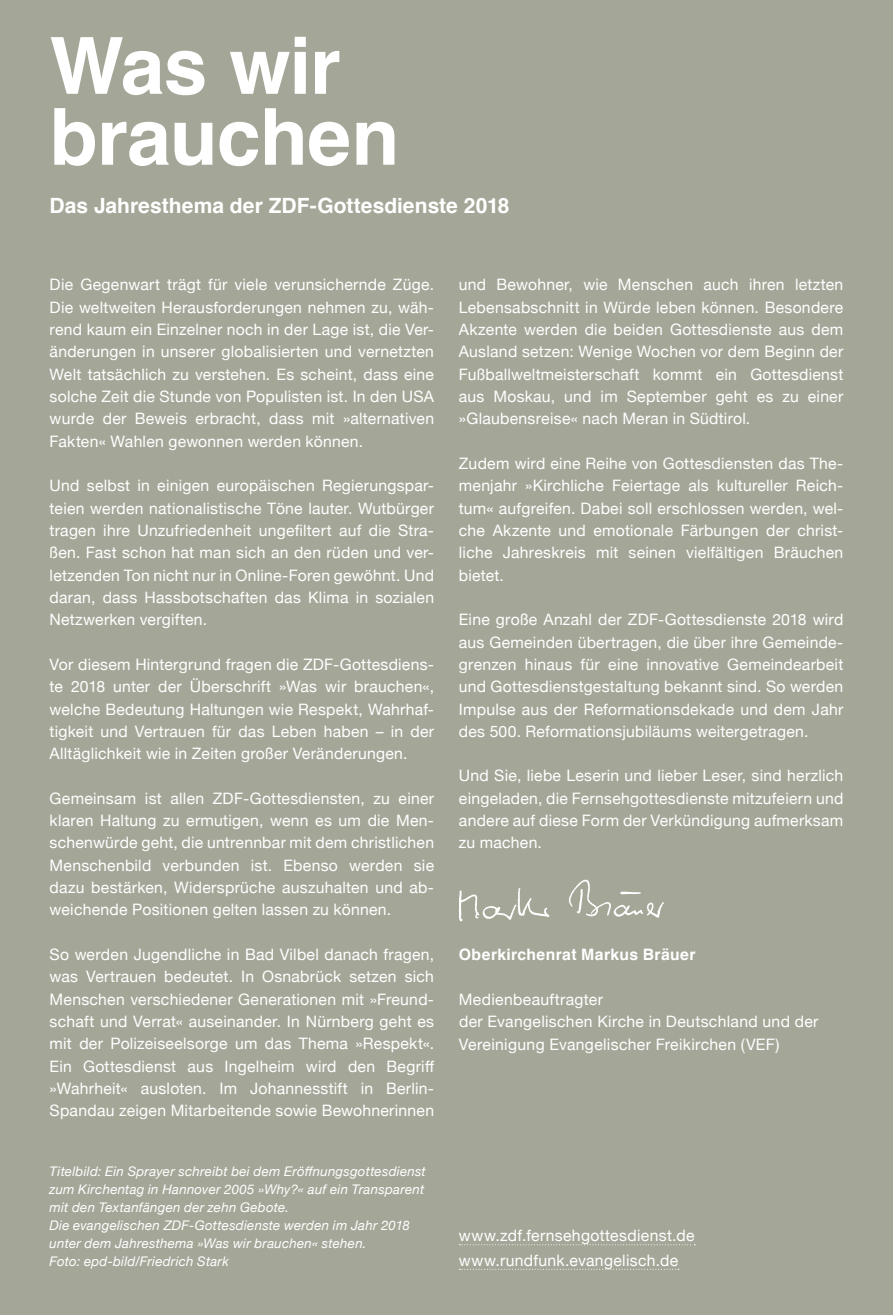
<style>
.page{position:relative;width:893px;height:1315px;background:#a4a798}
.page>*{position:absolute;margin:0;border:0;box-sizing:border-box;transform-origin:0 0}
.t1{font:700 78.75px/70.9px "Helvetica";letter-spacing:-.01em;color:#fff}
.t2{font:700 21px "Helvetica";color:#fff}
.t3{font:15.75px/22.4px "Helvetica Neue";letter-spacing:.015em;color:#fff;text-align:justify}
.t4{font:700 15.75px "Helvetica";letter-spacing:.02em;color:#fff}
.t5{font:italic 13.3px/17.8px "Helvetica Neue";letter-spacing:.02em;color:#fff}
</style>
<div class="page">
<svg style="left:459px;top:1244px;width:236px;height:1px"></svg>
<img style="left:458px;top:879px;width:206px;height:43px">
<h1 class="t1" style="left:50px;top:32px;width:351px">Was wir brauchen</h1>
<h2 class="t2" style="left:50px;top:188px;width:461px">Das Jahresthema der ZDF-Gottesdienste 2018</h2>
<p class="t3" style="left:50px;top:274px;width:386px">Die Gegenwart trägt für viele verunsichernde Züge.<br>Die weltweiten Herausforderungen nehmen zu, wäh&shy;rend kaum ein Einzelner noch in der Lage ist, die Ver&shy;änderungen in unserer globalisierten und vernetzten Welt tatsächlich zu verstehen. Es scheint, dass eine solche Zeit die Stunde von Populisten ist. In den USA wurde der Beweis erbracht, dass mit »alternativen Fakten« Wahlen gewonnen werden können.</p>
<p class="t3" style="left:50px;top:475px;width:386px">Und selbst in einigen europäischen Regierungspar&shy;teien werden nationalistische Töne lauter. Wutbürger tragen ihre Unzufriedenheit ungefiltert auf die Stra&shy;ßen. Fast schon hat man sich an den rüden und ver&shy;letzenden Ton nicht nur in Online-Foren gewöhnt. Und daran, dass Hassbotschaften das Klima in sozialen Netzwerken vergiften.</p>
<p class="t3" style="left:50px;top:654px;width:386px">Vor diesem Hintergrund fragen die ZDF-Gottesdiens&shy;te 2018 unter der Überschrift »Was wir brauchen«, welche Bedeutung Haltungen wie Respekt, Wahrhaf&shy;tigkeit und Vertrauen für das Leben haben – in der Alltäglichkeit wie in Zeiten großer Veränderungen.</p>
<p class="t3" style="left:50px;top:788px;width:386px">Gemeinsam ist allen ZDF-Gottesdiensten, zu einer klaren Haltung zu ermutigen, wenn es um die Men&shy;schenwürde geht, die untrennbar mit dem christlichen Menschenbild verbunden ist. Ebenso werden sie dazu bestärken, Widersprüche auszuhalten und ab&shy;weichende Positionen gelten lassen zu können.</p>
<p class="t3" style="left:50px;top:944px;width:386px">So werden Jugendliche in Bad Vilbel danach fragen, was Vertrauen bedeutet. In Osnabrück setzen sich Menschen verschiedener Generationen mit »Freund&shy;schaft und Verrat« auseinander. In Nürnberg geht es mit der Polizeiseelsorge um das Thema »Respekt«.<br>Ein Gottesdienst aus Ingelheim wird den Begriff »Wahrheit« ausloten. Im Johannesstift in Berlin-Spandau zeigen Mitarbeitende sowie Bewohnerinnen</p>
<p class="t5" style="left:50px;top:1163px;width:378px">Titelbild: Ein Sprayer schreibt bei dem Eröffnungsgottesdienst zum Kirchentag in Hannover 2005 »Why?« auf ein Transparent mit den Textanfängen der zehn Gebote.<br>Die evangelischen ZDF-Gottesdienste werden im Jahr 2018 unter dem Jahresthema »Was wir brauchen« stehen.<br>Foto: epd-bild/Friedrich Stark</p>
<p class="t3" style="left:459px;top:274px;width:386px">und Bewohner, wie Menschen auch ihren letzten Lebensabschnitt in Würde leben können. Besondere Akzente werden die beiden Gottesdienste aus dem Ausland setzen: Wenige Wochen vor dem Beginn der Fußballweltmeisterschaft kommt ein Gottesdienst aus Moskau, und im September geht es zu einer »Glaubensreise« nach Meran in Südtirol.</p>
<p class="t3" style="left:459px;top:453px;width:386px">Zudem wird eine Reihe von Gottesdiensten das The&shy;menjahr »Kirchliche Feiertage als kultureller Reich&shy;tum« aufgreifen. Dabei soll erschlossen werden, wel&shy;che Akzente und emotionale Färbungen der christ&shy;liche Jahreskreis mit seinen vielfältigen Bräuchen bietet.</p>
<p class="t3" style="left:459px;top:609px;width:386px">Eine große Anzahl der ZDF-Gottesdienste 2018 wird aus Gemeinden übertragen, die über ihre Gemeinde&shy;grenzen hinaus für eine innovative Gemeindearbeit und Gottesdienstgestaltung bekannt sind. So werden Impulse aus der Reformationsdekade und dem Jahr des 500. Reformationsjubiläums weitergetragen.</p>
<p class="t3" style="left:459px;top:765px;width:386px">Und Sie, liebe Leserin und lieber Leser, sind herzlich eingeladen, die Fernsehgottesdienste mitzufeiern und andere auf diese Form der Verkündigung aufmerksam zu machen.</p>
<p class="t4" style="left:459px;top:942px;width:238px">Oberkirchenrat Markus Bräuer</p>
<p class="t3" style="left:459px;top:989px;width:361px;text-align:left">Medienbeauftragter<br> der Evangelischen Kirche in Deutschland und der<br>Vereinigung Evangelischer Freikirchen (VEF)</p>
<p class="t3" style="left:459px;top:1224px;width:237px;line-height:24.5px">www.zdf.fernsehgottesdienst.de www.rundfunk.evangelisch.de</p>
</div>
